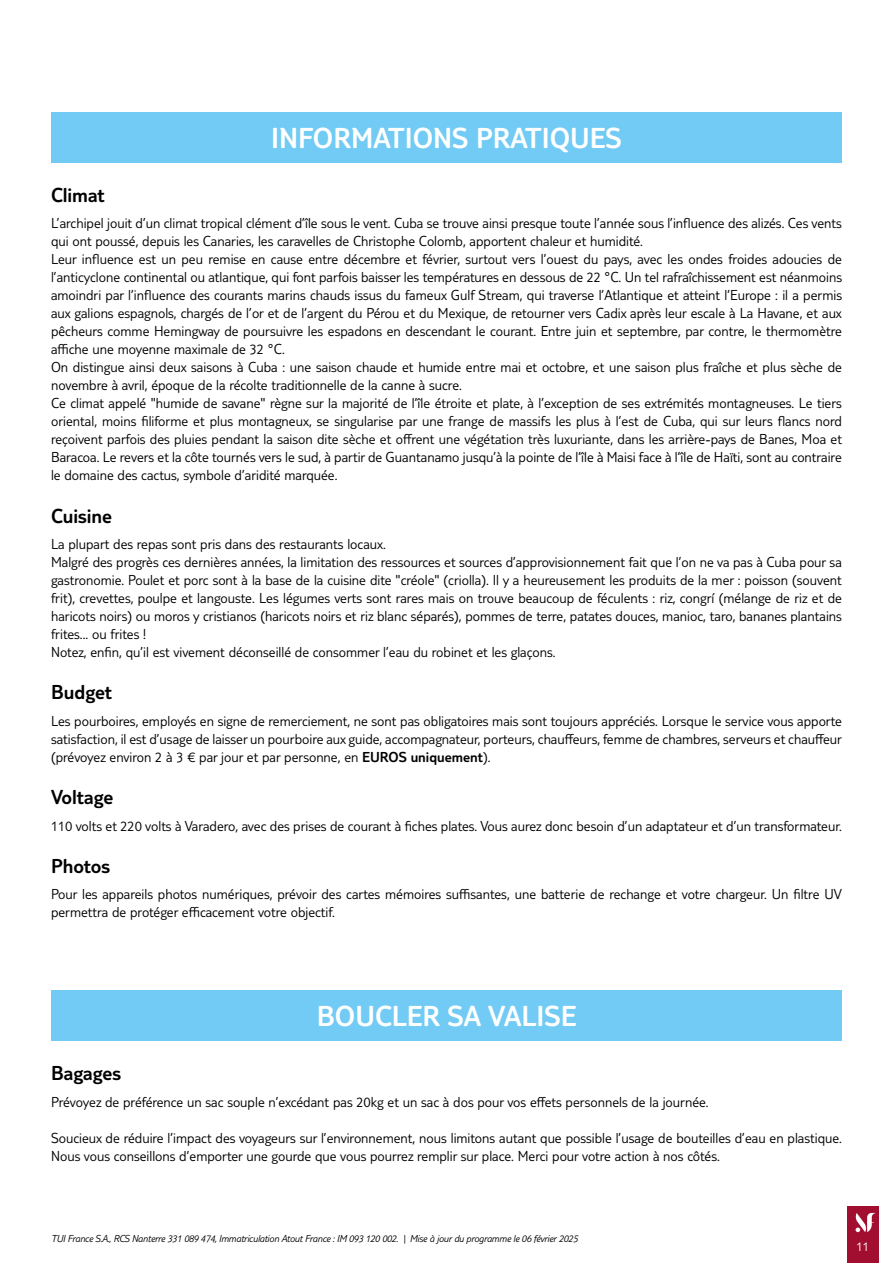
<style>
.page{position:relative;width:893px;height:1263px;background:#fff}
.page>*{position:absolute;margin:0;border:0;box-sizing:border-box;transform-origin:0 0}
.t1{font:300 30px "TUI Type";color:#fff}
.t2{font:300 21px "TUI Type";color:#000}
.t3{font:300 15px/18px "TUI Type";color:#000}
.t4{font:300 13.5px "TUI Type";color:#fff}
.t5{font:italic 300 10.5px "TUI Type";letter-spacing:-.02em;color:#000}
.s1{font-style:inherit}
</style>
<div class="page">
<div style="left:847px;top:1206px;width:32px;height:57px;background:#a10e2f"></div>
<svg style="left:855px;top:1213px;width:21px;height:19px"></svg>
<div style="left:51px;top:112px;width:791px;height:51px;background:#71cbf4"></div>
<div style="left:51px;top:990px;width:791px;height:51px;background:#71cbf4"></div>
<h1 class="t1" style="left:271px;top:121px;width:352px">INFORMATIONS PRATIQUES</h1>
<h2 class="t2" style="left:51px;top:183px;width:55px">Climat</h2>
<p class="t3" style="left:51px;top:214px;width:792px">L’archipel jouit d’un climat tropical clément d’île sous le vent. Cuba se trouve ainsi presque toute l’année sous l’influence des alizés. Ces vents qui ont poussé, depuis les Canaries, les caravelles de Christophe Colomb, apportent chaleur et humidité.<br>Leur influence est un peu remise en cause entre décembre et février, surtout vers l’ouest du pays, avec les ondes froides adoucies de l’anticyclone continental ou atlantique, qui font parfois baisser les températures en dessous de 22 °C. Un tel rafraîchissement est néanmoins amoindri par l’influence des courants marins chauds issus du fameux Gulf Stream, qui traverse l’Atlantique et atteint l’Europe : il a permis aux galions espagnols, chargés de l’or et de l’argent du Pérou et du Mexique, de retourner vers Cadix après leur escale à La Havane, et aux pêcheurs comme Hemingway de poursuivre les espadons en descendant le courant. Entre juin et septembre, par contre, le thermomètre affiche une moyenne maximale de 32 °C.<br>On distingue ainsi deux saisons à Cuba : une saison chaude et humide entre mai et octobre, et une saison plus fraîche et plus sèche de novembre à avril, époque de la récolte traditionnelle de la canne à sucre.<br>Ce climat appelé "humide de savane" règne sur la majorité de l’île étroite et plate, à l’exception de ses extrémités montagneuses. Le tiers oriental, moins filiforme et plus montagneux, se singularise par une frange de massifs les plus à l’est de Cuba, qui sur leurs flancs nord reçoivent parfois des pluies pendant la saison dite sèche et offrent une végétation très luxuriante, dans les arrière-pays de Banes, Moa et Baracoa. Le revers et la côte tournés vers le sud, à partir de Guantanamo jusqu’à la pointe de l’île à Maisi face à l’île de Haïti, sont au contraire le domaine des cactus, symbole d’aridité marquée.</p>
<h2 class="t2" style="left:51px;top:504px;width:63px">Cuisine</h2>
<p class="t3" style="left:51px;top:535px;width:792px">La plupart des repas sont pris dans des restaurants locaux.<br>Malgré des progrès ces dernières années, la limitation des ressources et sources d’approvisionnement fait que l’on ne va pas à Cuba pour sa gastronomie. Poulet et porc sont à la base de la cuisine dite "créole" (criolla). Il y a heureusement les produits de la mer : poisson (souvent frit), crevettes, poulpe et langouste. Les légumes verts sont rares mais on trouve beaucoup de féculents : riz, congrí (mélange de riz et de haricots noirs) ou moros y cristianos (haricots noirs et riz blanc séparés), pommes de terre, patates douces, manioc, taro, bananes plantains frites... ou frites !<br>Notez, enfin, qu’il est vivement déconseillé de consommer l’eau du robinet et les glaçons.</p>
<h2 class="t2" style="left:51px;top:680px;width:63px">Budget</h2>
<p class="t3" style="left:51px;top:711px;width:792px;text-align:justify">Les pourboires, employés en signe de remerciement, ne sont pas obligatoires mais sont toujours appréciés. Lorsque le service vous apporte satisfaction, il est d’usage de laisser un pourboire aux guide, accompagnateur, porteurs, chauffeurs, femme de chambres, serveurs et chauffeur (prévoyez environ 2 à 3 € par jour et par personne, en <span class="s1">EUROS uniquement</span>).</p>
<h2 class="t2" style="left:51px;top:785px;width:64px">Voltage</h2>
<p class="t3" style="left:51px;top:816px;width:792px">110 volts et 220 volts à Varadero, avec des prises de courant à fiches plates. Vous aurez donc besoin d’un adaptateur et d’un transformateur.</p>
<h2 class="t2" style="left:51px;top:854px;width:60px">Photos</h2>
<p class="t3" style="left:51px;top:885px;width:792px">Pour les appareils photos numériques, prévoir des cartes mémoires suffisantes, une batterie de rechange et votre chargeur. Un filtre UV permettra de protéger efficacement votre objectif.</p>
<h1 class="t1" style="left:317px;top:999px;width:261px">BOUCLER SA VALISE</h1>
<h2 class="t2" style="left:51px;top:1061px;width:72px">Bagages</h2>
<p class="t3" style="left:51px;top:1092px;width:659px">Prévoyez de préférence un sac souple n’excédant pas 20kg et un sac à dos pour vos effets personnels de la journée.</p>
<p class="t3" style="left:51px;top:1128px;width:792px">Soucieux de réduire l’impact des voyageurs sur l’environnement, nous limitons autant que possible l’usage de bouteilles d’eau en plastique.<br>Nous vous conseillons d’emporter une gourde que vous pourrez remplir sur place. Merci pour votre action à nos côtés.</p>
<p class="t5" style="left:51px;top:1232px;width:528px">TUI France S.A., RCS Nanterre 331 089 474, Immatriculation Atout France : IM 093 120 002. | Mise à jour du programme le 06 février 2025</p>
<p class="t4" style="left:856px;top:1239px;width:14px">11</p>
</div>
